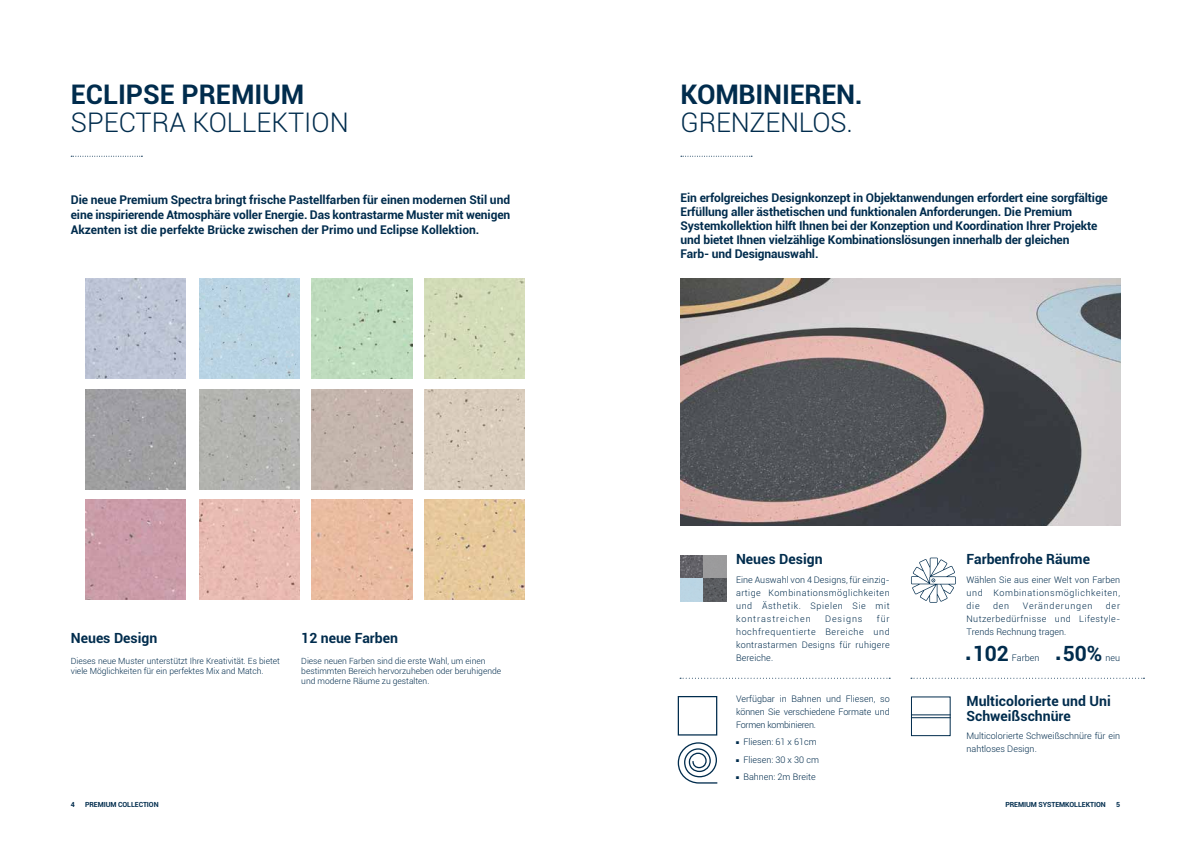
<style>
.page{position:relative;width:1191px;height:842px;background:#fff}
.page>*{position:absolute;margin:0;border:0;box-sizing:border-box;transform-origin:0 0}
.t1{font:300 27px "Roboto";color:#002c4d}
.t2{font:700 27px "Roboto";color:#002c4d}
.t3{font:700 21px "Roboto";color:#002c4d}
.t4{font:700 14px/15px "Roboto";color:#002c4d}
.t5{font:700 12px/14px "Roboto";letter-spacing:-.01em;color:#002c4d}
.t6{font:300 9px/13px "Roboto";letter-spacing:.01em;color:#002c4d;text-align:justify}
.t7{font:300 9px "Roboto";letter-spacing:.085em;color:#002c4d}
.t8{font:300 9px "Roboto";letter-spacing:.1em;color:#002c4d}
.t9{font:300 8.5px/10px "Roboto";color:#002c4d}
.t10{font:700 7px "Roboto";letter-spacing:-.01em;color:#002c4d}
</style>
<div class="page">
<svg style="left:681px;top:156px;width:71px;height:1px"></svg>
<svg style="left:71px;top:156px;width:71px;height:1px"></svg>
<svg style="left:680px;top:678px;width:210px;height:1px"></svg>
<svg style="left:911px;top:678px;width:233px;height:1px"></svg>
<div style="left:911px;top:696px;width:39px;height:40px;border:1px solid #002c4d"></div>
<hr style="left:911px;top:715px;width:39px;height:1px;background:#002c4d">
<hr style="left:911px;top:717px;width:39px;height:1px;background:#002c4d">
<img style="left:680px;top:556px;width:23px;height:23px">
<div style="left:703px;top:556px;width:23px;height:23px;background:#9b9b9c"></div>
<div style="left:680px;top:579px;width:23px;height:23px;background:#bbd5e4"></div>
<svg style="left:703px;top:579px;width:23px;height:23px"></svg>
<svg style="left:911px;top:558px;width:44px;height:45px"></svg>
<svg style="left:677px;top:696px;width:40px;height:39px"></svg>
<svg style="left:677px;top:742px;width:40px;height:42px"></svg>
<img style="left:85px;top:278px;width:100px;height:100px">
<img style="left:85px;top:389px;width:100px;height:100px">
<div style="left:85px;top:500px;width:100px;height:100px;background:#cb9ca8"></div>
<div style="left:199px;top:278px;width:100px;height:100px;background:#b9d4e3"></div>
<div style="left:199px;top:389px;width:100px;height:100px;background:#b3b4b0"></div>
<div style="left:199px;top:500px;width:100px;height:100px;background:#e8bbb2"></div>
<div style="left:312px;top:278px;width:100px;height:100px;background:#bfdcbe"></div>
<div style="left:312px;top:389px;width:100px;height:100px;background:#c4b5ac"></div>
<img style="left:312px;top:500px;width:100px;height:100px">
<div style="left:424px;top:278px;width:100px;height:100px;background:#d3dcb8"></div>
<div style="left:424px;top:389px;width:100px;height:100px;background:#d9ccbc"></div>
<img style="left:424px;top:500px;width:100px;height:100px">
<img style="left:680px;top:278px;width:440px;height:248px">
<h1 class="t2" style="left:71px;top:76px;width:235px">ECLIPSE PREMIUM</h1>
<h1 class="t1" style="left:71px;top:103px;width:279px">SPECTRA KOLLEKTION</h1>
<p class="t5" style="left:71px;top:191px;width:441px;line-height:15px;text-align:justify">Die neue Premium Spectra bringt frische Pastellfarben für einen modernen Stil und eine inspirierende Atmosphäre voller Energie. Das kontrastarme Muster mit wenigen Akzenten ist die perfekte Brücke zwischen der Primo und Eclipse Kollektion.</p>
<p class="t4" style="left:71px;top:630px;width:88px">Neues Design</p>
<p class="t9" style="left:71px;top:655px;width:210px">Dieses neue Muster unterstützt Ihre Kreativität. Es bietet viele Möglichkeiten für ein perfektes Mix and Match.</p>
<p class="t4" style="left:301px;top:630px;width:98px">12 neue Farben</p>
<p class="t9" style="left:301px;top:655px;width:201px">Diese neuen Farben sind die erste Wahl, um einen bestimmten Bereich hervorzuheben oder beruhigende und moderne Räume zu gestalten.</p>
<h1 class="t2" style="left:680px;top:76px;width:184px">KOMBINIEREN.</h1>
<h1 class="t1" style="left:680px;top:103px;width:174px">GRENZENLOS.</h1>
<p class="t5" style="left:680px;top:191px;width:429px">Ein erfolgreiches Designkonzept in Objektanwendungen erfordert eine sorgfältige Erfüllung aller ästhetischen und funktionalen Anforderungen. Die Premium Systemkollektion hilft Ihnen bei der Konzeption und Koordination Ihrer Projekte und bietet Ihnen vielzählige Kombinationslösungen innerhalb der gleichen<br>Farb- und Designauswahl.</p>
<p class="t4" style="left:736px;top:551px;width:88px">Neues Design</p>
<p class="t6" style="left:736px;top:573px;width:155px">Eine Auswahl von 4 Designs, für einzig&shy;artige Kombinationsmöglichkeiten und Ästhetik. Spielen Sie mit kontrastreichen</p>
<p class="t6" style="left:736px;top:612px;width:155px;text-indent:141px">für hochfrequentierte Bereiche und kontrastarmen Designs für ruhigere Bereiche.</p>
<p class="t8" style="left:825px;top:612px;width:39px">Designs</p>
<p class="t6" style="left:736px;top:692px;width:155px">Verfügbar in Bahnen und Fliesen, so können Sie verschiedene Formate und Formen kombinieren.</p>
<p class="t6" style="left:736px;top:735px;width:82px">■ Fliesen: 61 x 61cm</p>
<p class="t6" style="left:736px;top:752px;width:84px">■ Fliesen: 30 x 30 cm</p>
<p class="t6" style="left:736px;top:770px;width:81px">■ Bahnen: 2m Breite</p>
<p class="t4" style="left:966px;top:551px;width:125px">Farbenfrohe Räume</p>
<p class="t6" style="left:966px;top:573px;width:155px">Wählen Sie aus einer Welt von Farben und Kombinationsmöglichkeiten, die</p>
<p class="t6" style="left:966px;top:599px;width:155px;text-indent:139px">der Nutzerbedürfnisse und Lifestyle-Trends Rechnung tragen.</p>
<p class="t6" style="left:993px;top:599px;width:18px">den</p>
<p class="t7" style="left:1022px;top:599px;width:71px">Veränderungen</p>
<h2 class="t3" style="left:966px;top:639px;width:44px">■ 102</h2>
<p class="t6" style="left:1012px;top:651px;width:29px">Farben</p>
<h2 class="t3" style="left:1056px;top:639px;width:47px">■ 50%</h2>
<p class="t6" style="left:1105px;top:651px;width:16px">neu</p>
<p class="t4" style="left:966px;top:693px;width:146px">Multicolorierte und Uni<br>Schweißschnüre</p>
<p class="t6" style="left:966px;top:729px;width:155px">Multicolorierte Schweißschnüre für ein nahtloses Design.</p>
<p class="t10" style="left:71px;top:799px;width:6px">4</p>
<p class="t10" style="left:85px;top:799px;width:75px">PREMIUM COLLECTION</p>
<p class="t10" style="left:1005px;top:799px;width:102px">PREMIUM SYSTEMKOLLEKTION</p>
<p class="t10" style="left:1116px;top:799px;width:6px">5</p>
</div>
